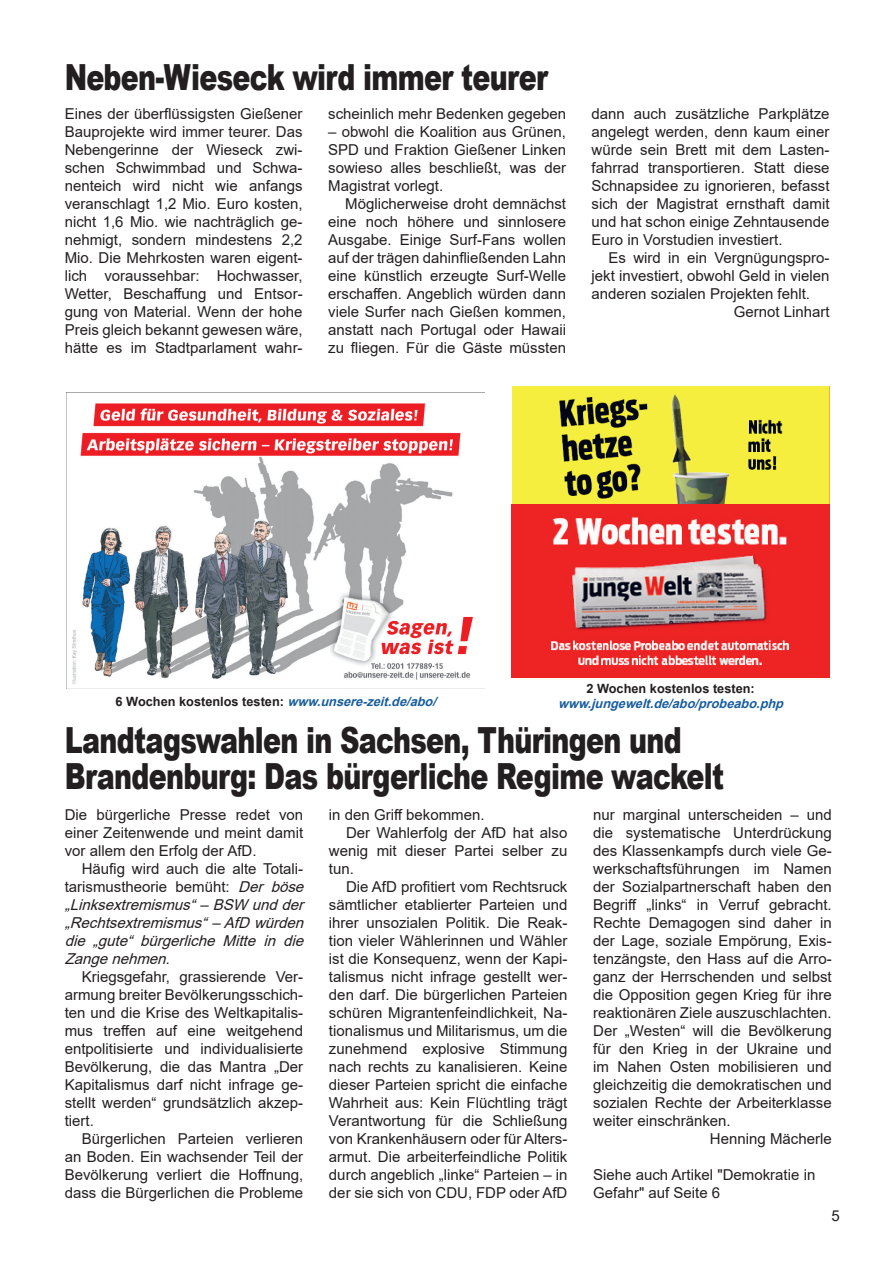
<style>
.page{position:relative;width:893px;height:1263px;background:#fff}
.page>*{position:absolute;margin:0;border:0;box-sizing:border-box;transform-origin:0 0}
.t1{font:900 36px/36px "Arial";letter-spacing:-.025em;color:#231f20;scale:.75 1}
.t2{font:15px/18px "Arial";color:#231f20;text-align:justify}
.t3{font:italic 15px/18px "Arial";color:#231f20}
.t4{font:700 12.75px "Arial";color:#231f20}
.t5{font:italic 700 12.75px "Arial";color:#175d9e}
.s1{font-style:italic;color:#175d9e}
.s2{font-style:normal}
</style>
<div class="page">
<img style="left:67px;top:392px;width:418px;height:297px">
<img style="left:512px;top:387px;width:317px;height:290px">
<h1 class="t1" style="left:65px;top:58px;width:646px">Neben-Wieseck wird immer teurer</h1>
<p class="t2" style="left:65px;top:104px;width:239px">Eines der überflüssigsten Gießener Bauprojekte wird immer teurer. Das Nebengerinne der Wieseck zwi&shy;schen Schwimmbad und Schwa&shy;nenteich wird nicht wie anfangs veranschlagt 1,2 Mio. Euro kosten, nicht 1,6 Mio. wie nachträglich ge&shy;nehmigt, sondern mindestens 2,2<br>Mio. Die Mehrkosten waren eigent&shy;lich voraussehbar: Hochwasser, Wetter, Beschaffung und Entsor&shy;gung von Material. Wenn der hohe Preis gleich bekannt gewesen wäre, hätte es im Stadtparlament wahr-</p>
<p class="t2" style="left:328px;top:104px;width:239px">scheinlich mehr Bedenken gegeben</p>
<p class="t2" style="left:328px;top:122px;width:239px">– obwohl die Koalition aus Grünen, SPD und Fraktion Gießener Linken sowieso alles beschließt, was der Magistrat vorlegt.</p>
<p class="t2" style="left:328px;top:194px;width:239px;text-indent:17px">Möglicherweise droht demnächst eine noch höhere und sinnlosere Ausgabe. Einige Surf-Fans wollen auf der trägen dahinfließenden Lahn eine künstlich erzeugte Surf-Welle erschaffen. Angeblich würden dann viele Surfer nach Gießen kommen, anstatt nach Portugal oder Hawaii zu fliegen. Für die Gäste müssten</p>
<p class="t2" style="left:592px;top:104px;width:239px">dann auch zusätzliche Parkplätze angelegt werden, denn kaum einer würde sein Brett mit dem Lasten&shy;fahrrad transportieren. Statt diese Schnapsidee zu ignorieren, befasst sich der Magistrat ernsthaft damit und hat schon einige Zehntausende Euro in Vorstudien investiert.</p>
<p class="t2" style="left:609px;top:248px;width:222px">Es wird in ein Vergnügungspro-</p>
<p class="t2" style="left:592px;top:266px;width:239px">jekt investiert, obwohl Geld in vielen</p>
<p class="t2" style="left:592px;top:284px;width:220px">anderen sozialen Projekten fehlt.</p>
<p class="t2" style="left:734px;top:302px;width:97px">Gernot Linhart</p>
<p class="t4" style="left:116px;top:692px;width:327px">6 Wo c h e n ko s te n l o s te s te n : <span class="s1">www.unsere-zeit.de/abo/</span></p>
<p class="t4" style="left:586px;top:680px;width:170px">2 Wochen kostenlos testen:</p>
<p class="t5" style="left:558px;top:695px;width:231px">www.j ungewelt.de/abo/probeabo.php</p>
<h1 class="t1" style="left:65px;top:721px;width:880px">Landtagswahlen in Sachsen, Thüringen und<br>Brandenburg: Das bürgerliche Regime wackelt</h1>
<p class="t2" style="left:65px;top:805px;width:240px">Die bürgerliche Presse redet von einer Zeitenwende und meint damit vor allem den Erfolg der AfD.</p>
<p class="t3" style="left:65px;top:859px;width:245px;text-indent:17px"><span class="s2">Häufig wird auch die alte Totali&shy;tarismustheorie bemüht:</span> Der böse „Linksextremismus“–BSW undder „Rechtsextremismus“–AfD würden die „gute“ bürgerliche Mitte in die<br>Zangenehmen.</p>
<p class="t2" style="left:65px;top:967px;width:240px;text-indent:17px">Kriegsgefahr, grassierende Ver&shy;armung breiter Bevölkerungsschich&shy;ten und die Krise des Weltkapitalis&shy;mus treffen auf eine weitgehend entpolitisierte und individualisierte Bevölkerung, die das Mantra „Der Kapitalismus darf nicht infrage ge&shy;stellt werden“ grundsätzlich akzep&shy;tiert.</p>
<p class="t2" style="left:65px;top:1129px;width:240px;text-indent:17px">Bürgerlichen Parteien verlieren an Boden. Ein wachsender Teil der Bevölkerung verliert die Hoffnung, dass die Bürgerlichen die Probleme</p>
<p class="t2" style="left:329px;top:805px;width:157px">in den Griff bekommen.</p>
<p class="t2" style="left:346px;top:823px;width:223px">Der Wahlerfolg der AfD hat also</p>
<p class="t2" style="left:329px;top:841px;width:240px">wenig mit dieser Partei selber zu</p>
<p class="t2" style="left:329px;top:859px;width:27px">tun.</p>
<p class="t2" style="left:346px;top:877px;width:223px">Die AfD profitiert vom Rechtsruck</p>
<p class="t2" style="left:329px;top:895px;width:240px">sämtlicher etablierter Parteien und</p>
<p class="t2" style="left:329px;top:913px;width:240px">ihrer unsozialen Politik. Die Reak-</p>
<p class="t2" style="left:329px;top:931px;width:240px">tion vieler Wählerinnen und Wähler</p>
<p class="t2" style="left:329px;top:949px;width:240px">ist die Konsequenz, wenn der Kapi-</p>
<p class="t2" style="left:329px;top:967px;width:240px">talismus nicht infrage gestellt wer-</p>
<p class="t2" style="left:329px;top:985px;width:240px">den darf. Die bürgerlichen Parteien</p>
<p class="t2" style="left:329px;top:1003px;width:240px">schüren Migrantenfeindlichkeit, Na-</p>
<p class="t2" style="left:329px;top:1021px;width:240px">tionalismus und Militarismus, um die</p>
<p class="t2" style="left:329px;top:1039px;width:240px">zunehmend explosive Stimmung</p>
<p class="t2" style="left:329px;top:1057px;width:240px">nach rechts zu kanalisieren. Keine</p>
<p class="t2" style="left:329px;top:1075px;width:240px">dieser Parteien spricht die einfache</p>
<p class="t2" style="left:329px;top:1093px;width:240px">Wahrheit aus: Kein Flüchtling trägt</p>
<p class="t2" style="left:329px;top:1111px;width:240px">Verantwortung für die Schließung</p>
<p class="t2" style="left:329px;top:1129px;width:240px">von Krankenhäusern oder für Alters-</p>
<p class="t2" style="left:329px;top:1147px;width:240px">armut. Die arbeiterfeindliche Politik</p>
<p class="t2" style="left:329px;top:1165px;width:240px">durch angeblich „linke“ Parteien – in</p>
<p class="t2" style="left:329px;top:1183px;width:240px">der sie sich von CDU, FDP oder AfD</p>
<p class="t2" style="left:593px;top:805px;width:240px">nur marginal unterscheiden – und</p>
<p class="t2" style="left:593px;top:823px;width:240px">die systematische Unterdrückung</p>
<p class="t2" style="left:593px;top:841px;width:240px">des Klassenkampfs durch viele Ge-</p>
<p class="t2" style="left:593px;top:859px;width:240px">werkschaftsführungen im Namen</p>
<p class="t2" style="left:593px;top:877px;width:240px">der Sozialpartnerschaft haben den</p>
<p class="t2" style="left:593px;top:895px;width:240px">Begriff „links“ in Verruf gebracht.</p>
<p class="t2" style="left:593px;top:913px;width:240px">Rechte Demagogen sind daher in</p>
<p class="t2" style="left:593px;top:931px;width:240px">der Lage, soziale Empörung, Exis-</p>
<p class="t2" style="left:593px;top:949px;width:240px">tenzängste, den Hass auf die Arro-</p>
<p class="t2" style="left:593px;top:967px;width:240px">ganz der Herrschenden und selbst</p>
<p class="t2" style="left:593px;top:985px;width:240px">die Opposition gegen Krieg für ihre</p>
<p class="t2" style="left:593px;top:1003px;width:240px">reaktionären Ziele auszuschlachten.</p>
<p class="t2" style="left:593px;top:1021px;width:240px">Der „Westen“ will die Bevölkerung</p>
<p class="t2" style="left:593px;top:1039px;width:240px">für den Krieg in der Ukraine und</p>
<p class="t2" style="left:593px;top:1057px;width:240px">im Nahen Osten mobilisieren und</p>
<p class="t2" style="left:593px;top:1075px;width:240px">gleichzeitig die demokratischen und</p>
<p class="t2" style="left:593px;top:1093px;width:240px">sozialen Rechte der Arbeiterklasse</p>
<p class="t2" style="left:593px;top:1111px;width:139px">weiter einschränken.</p>
<p class="t2" style="left:710px;top:1129px;width:123px">Henning Mächerle</p>
<p class="t2" style="left:593px;top:1165px;width:224px">Siehe auch Artikel "Demokratie in<br>Gefahr" auf Seite 6</p>
<p class="t2" style="left:831px;top:1207px;width:10px">5</p>
</div>
